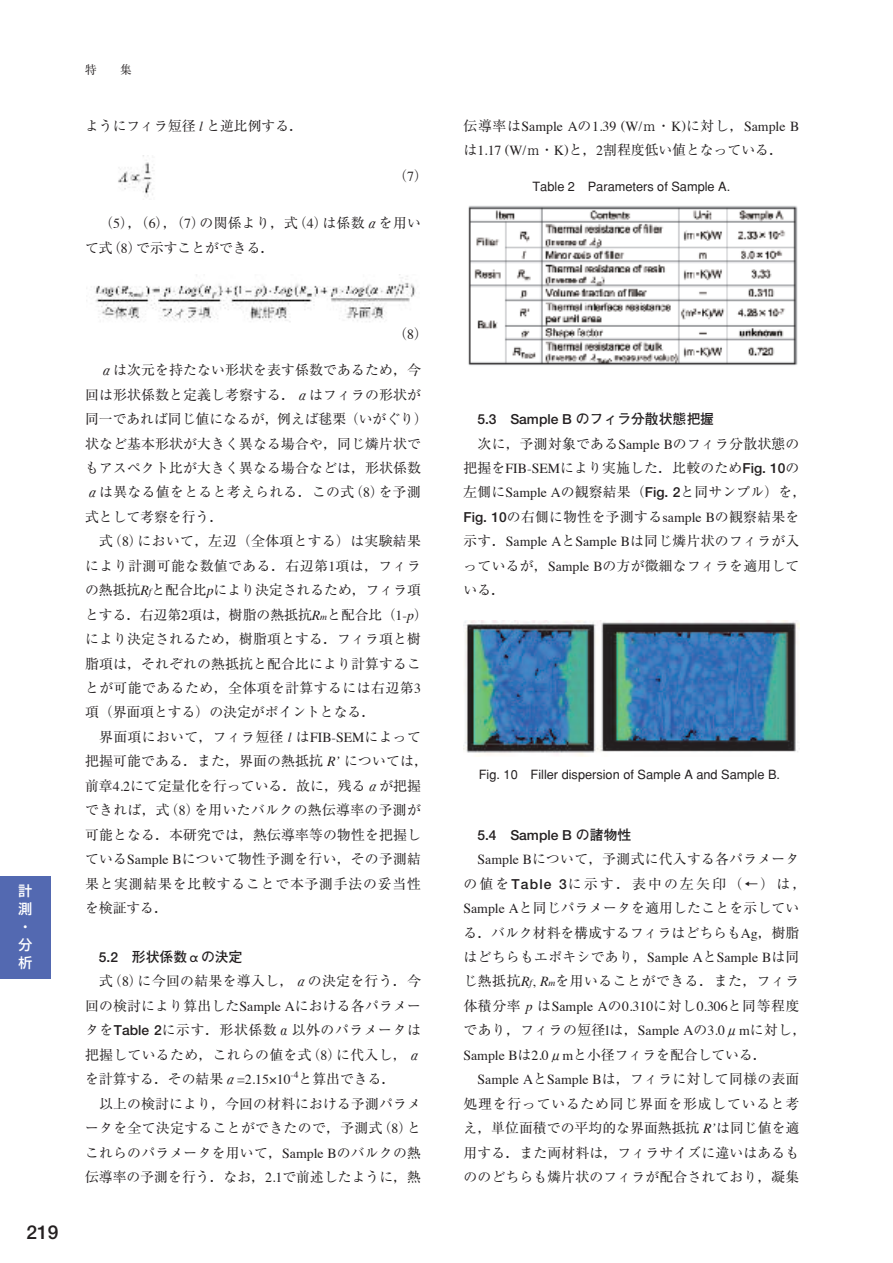
<style>
.page{position:relative;width:893px;height:1263px;background:#fff}
.page>*{position:absolute;margin:0;border:0;box-sizing:border-box;transform-origin:0 0}
.t1{font:700 19.2px "Futo Go B101";color:#231f20}
.t2{font:13.8px/24.5px "Ryumin";letter-spacing:.015em;color:#231f20}
.t3{font:13.8px "Times";color:#231f20}
.t4{font:700 13.8px "Futo Go B101";color:#231f20}
.t5{font:500 13.8px/17.9px "Shin Go";color:#fff;text-align:justify}
.t6{font:500 12.75px "Gothic BBB";color:#231f20}
.t7{font:11.7px "Ryumin";color:#231f20}
.t8{font:9.6px "Times";color:#231f20}
.s1{font-family:"Times";font-style:italic}
.s2{font-family:"Times"}
.s3{font-style:italic}
.s4{font-family:"Times";font-style:italic;font-size:9.6px}
.s5{font-family:"Futo Go B101";font-weight:700}
.s6{font-family:"Ryumin"}
</style>
<div class="page">
<div style="left:0;top:876px;width:51px;height:102px;background:#5369b1"></div>
<img style="left:118px;top:155px;width:36px;height:42px">
<img style="left:95px;top:274px;width:321px;height:48px">
<img style="left:468px;top:205px;width:330px;height:161px">
<img style="left:463px;top:620px;width:336px;height:136px">
<p class="t7" style="left:85px;top:62px;width:13px">特</p>
<p class="t7" style="left:120px;top:62px;width:13px">集</p>
<p class="t2" style="left:85px;top:113px;width:220px">ようにフィラ短径 <span class="s1">l</span> と逆比例する．</p>
<p class="t2" style="left:393px;top:164px;width:36px">（<span class="s2">7</span>）</p>
<p class="t2" style="left:85px;top:211px;width:337px;text-indent:14px">（<span class="s2">5</span>），（<span class="s2">6</span>），（<span class="s2">7</span>）の関係より，式（<span class="s2">4</span>）は係数<span class="s3">α</span>を用いて式（<span class="s2">8</span>）で示すことができる．</p>
<p class="t5" style="left:19px;top:882px;width:15px">計測・分析</p>
<h1 class="t1" style="left:27px;top:1221px;width:33px">219</h1>
<p class="t2" style="left:393px;top:322px;width:36px">（<span class="s2">8</span>）</p>
<p class="t2" style="left:85px;top:358px;width:344px;text-indent:14px"><span class="s3">α</span>は次元を持たない形状を表す係数であるため，今回は形状係数と定義し考察する．<span class="s3">α</span>はフィラの形状が同一であれば同じ値になるが，例えば毬栗（いがぐり）状など基本形状が大きく異なる場合や，同じ燐片状でもアスペクト比が大きく異なる場合などは，形状係数<span class="s3">α</span>は異なる値をとると考えられる．この式（<span class="s2">8</span>）を予測式として考察を行う．</p>
<p class="t2" style="left:85px;top:529px;width:344px;text-indent:14px">式（<span class="s2">8</span>）において，左辺（全体項とする）は実験結果により計測可能な数値である．右辺第<span class="s2">1</span>項は，フィラの熱抵抗<span class="s1">R</span><span class="s4">f</span>と配合比<span class="s1">p</span>により決定されるため，フィラ項とする．右辺第<span class="s2">2</span>項は，樹脂の熱抵抗<span class="s1">R</span><span class="s4">m</span>と配合比（<span class="s2">1-</span><span class="s1">p</span>）により決定されるため，樹脂項とする．フィラ項と樹脂項は，それぞれの熱抵抗と配合比により計算することが可能であるため，全体項を計算するには右辺第<span class="s2">3</span>項（界面項とする）の決定がポイントとなる．</p>
<p class="t2" style="left:85px;top:724px;width:344px;text-indent:14px">界面項において，フィラ短径 <span class="s1">l</span> は<span class="s2">FIB-SEM</span>によって把握可能である．また，界面の熱抵抗 <span class="s1">R’</span> については，前章<span class="s2">4.2</span>にて定量化を行っている．故に，残る<span class="s3">α</span>が把握できれば，式（<span class="s2">8</span>）を用いたバルクの熱伝導率の予測が可能となる．本研究では，熱伝導率等の物性を把握している<span class="s2">Sample B</span>について物性予測を行い，その予測結果と実測結果を比較することで本予測手法の妥当性を検証する．</p>
<p class="t4" style="left:99px;top:949px;width:145px">5.2 形状係数αの決定</p>
<p class="t2" style="left:85px;top:969px;width:341px;text-indent:14px">式（<span class="s2">8</span>）に今回の結果を導入し，<span class="s3">α</span>の決定を行う．今回の検討により算出した<span class="s2">Sample A</span>における各パラメータを<span class="s5">Table 2</span>に示す．形状係数α以外のパラメータは把握しているため，これらの値を式（<span class="s2">8</span>）に代入し，<span class="s3">α</span>を計算する．その結果<span class="s3">α</span><span class="s2">=2.15×10</span></p>
<p class="t8" style="left:291px;top:1071px;width:9px">-4</p>
<p class="t2" style="left:299px;top:1067px;width:98px">と算出できる．</p>
<p class="t2" style="left:99px;top:1091px;width:323px">以上の検討により，今回の材料における予測パラメ</p>
<p class="t2" style="left:85px;top:1115px;width:337px">ータを全て決定することができたので，予測式（<span class="s2">8</span>）と</p>
<p class="t2" style="left:85px;top:1140px;width:337px">これらのパラメータを用いて，<span class="s2">Sample B</span>のバルクの熱</p>
<p class="t2" style="left:85px;top:1164px;width:337px">伝導率の予測を行う．なお，<span class="s2">2.1</span>で前述したように，熱</p>
<p class="t3" style="left:463px;top:120px;width:337px"><span class="s6">伝導率は</span>Sample A<span class="s6">の</span>1.39 (W/<span class="s6">ｍ・</span>K)<span class="s6">に対し，</span>Sample B</p>
<p class="t2" style="left:463px;top:137px;width:321px">は<span class="s2">1.17 (W/</span>ｍ・<span class="s2">K)</span>と，<span class="s2">2</span>割程度低い値となっている．</p>
<p class="t6" style="left:532px;top:179px;width:199px">Table 2 Parameters of Sample A.</p>
<p class="t4" style="left:477px;top:411px;width:238px">5.3 Sample B のフィラ分散状態把握</p>
<p class="t2" style="left:463px;top:431px;width:344px;text-indent:14px">次に，予測対象である<span class="s2">Sample B</span>のフィラ分散状態の把握を<span class="s2">FIB-SEM</span>により実施した．比較のため<span class="s5">Fig. 10</span>の左側に<span class="s2">Sample A</span>の観察結果（<span class="s5">Fig. 2</span>と同サンプル）を，<br><span class="s5">Fig. 10</span>の右側に物性を予測する<span class="s2">sample B</span>の観察結果を示す．<span class="s2">Sample A</span>と<span class="s2">Sample B</span>は同じ燐片状のフィラが入っているが，<span class="s2">Sample B</span>の方が微細なフィラを適用している．</p>
<p class="t6" style="left:479px;top:767px;width:303px">Fig. 10 Filler dispersion of Sample A and Sample B.</p>
<p class="t4" style="left:477px;top:827px;width:155px">5.4 Sample B の諸物性</p>
<p class="t2" style="left:463px;top:846px;width:344px;text-align:center"><span class="s2">Sample B</span>について，予測式に代入する各パラメータ<br>の値を<span class="s5">Table 3</span>に示す．表中の左矢印（←）は，<br><span class="s2">Sample A</span>と同じパラメータを適用したことを示している．バルク材料を構成するフィラはどちらも<span class="s2">Ag</span>，樹脂はどちらもエポキシであり，<span class="s2">Sample A</span>と<span class="s2">Sample B</span>は同じ熱抵抗<span class="s1">R</span><span class="s4">f</span><span class="s2">,</span> <span class="s1">R</span><span class="s4">m</span>を用いることができる．また，フィラ</p>
<p class="t3" style="left:463px;top:1000px;width:337px"><span class="s6">体積分率</span> <span class="s3">p</span> <span class="s6">は</span>Sample A<span class="s6">の</span>0.310<span class="s6">に対し</span>0.306<span class="s6">と同等程度</span></p>
<p class="t2" style="left:463px;top:1018px;width:344px">であり，フィラの短径<span class="s2">l</span>は，<span class="s2">Sample A</span>の<span class="s2">3.0</span>μ<span class="s2">m</span>に対し，<br><span class="s2">Sample B</span>は<span class="s2">2.0</span>μ<span class="s2">m</span>と小径フィラを配合している．</p>
<p class="t2" style="left:463px;top:1067px;width:337px;text-align:justify;text-indent:14px"><span class="s2">Sample A</span>と<span class="s2">Sample B</span>は，フィラに対して同様の表面処理を行っているため同じ界面を形成していると考え，単位面積での平均的な界面熱抵抗 <span class="s1">R’</span>は同じ値を適用する．また両材料は，フィラサイズに違いはあるもののどちらも燐片状のフィラが配合されており，凝集</p>
</div>
